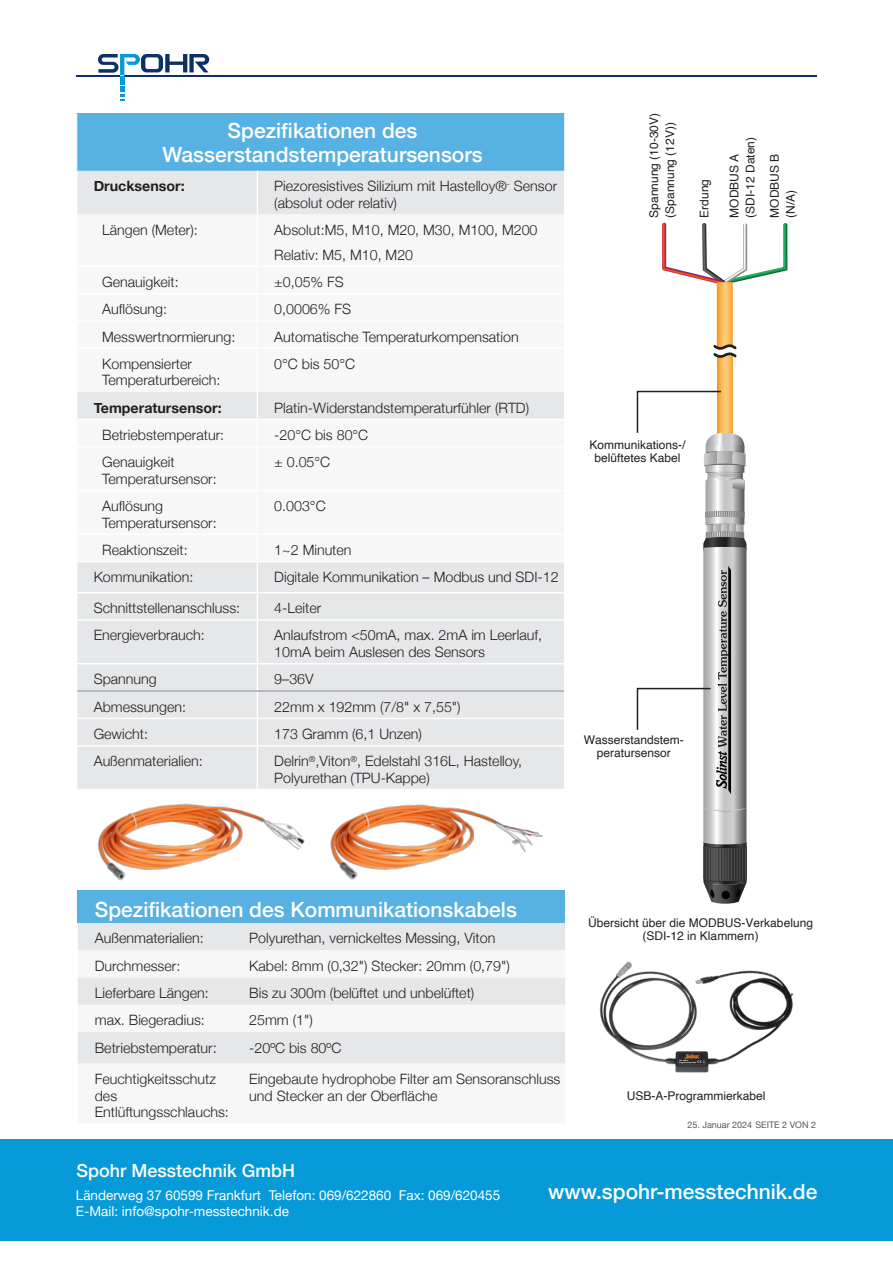
<style>
.page{position:relative;width:893px;height:1263px;background:#fff}
.page>*{position:absolute;margin:0;border:0;box-sizing:border-box;transform-origin:0 0}
.DS_Body_Subtitles{font:500 21px/24px "Helvetica Neue";color:#fff;text-align:center}
.t1{font:500 18px "Helvetica Neue";color:#fff}
.DS_Body_Text{font:300 14.25px/16.5px "Helvetica Neue";color:#231f20}
.DS_Body_Text-2{font:700 14.25px "Helvetica Neue";color:#231f20}
.t2{font:13.5px/16.2px "Helvetica Neue";color:#fff}
.Figure_Text_Justify_CENTRE{font:12px/12.8px "Helvetica";color:#231f20;text-align:center}
.t3{font:9px "Helvetica Neue";color:#57585a}
.s1{font-size:15px}
</style>
<div class="page">
<div style="left:0;top:1139px;width:893px;height:101px;background:#069ad9"></div>
<hr style="left:77px;top:75px;width:43px;height:1px;background:#0d3166">
<hr style="left:124px;top:75px;width:693px;height:1px;background:#0d3166">
<svg style="left:98px;top:54px;width:111px;height:46px"></svg>
<div style="left:77px;top:113px;width:488px;height:58px;background:#58b1e3"></div>
<div style="left:77px;top:171px;width:487px;height:618px;background:#e6e7e9"></div>
<svg style="left:77px;top:215px;width:487px;height:346px"></svg>
<hr style="left:564px;top:113px;width:1px;height:58px;background:#fff">
<hr style="left:76px;top:266px;width:181px;height:1px;background:#fff">
<hr style="left:258px;top:266px;width:306px;height:1px;background:#fff">
<hr style="left:76px;top:293px;width:181px;height:1px;background:#fff">
<hr style="left:258px;top:293px;width:306px;height:1px;background:#fff">
<hr style="left:76px;top:320px;width:181px;height:2px;background:#fff">
<hr style="left:258px;top:320px;width:306px;height:2px;background:#fff">
<hr style="left:76px;top:347px;width:181px;height:2px;background:#fff">
<hr style="left:258px;top:347px;width:306px;height:2px;background:#fff">
<hr style="left:76px;top:419px;width:181px;height:1px;background:#fff">
<hr style="left:257px;top:419px;width:309px;height:1px;background:#fff">
<hr style="left:76px;top:446px;width:181px;height:1px;background:#fff">
<hr style="left:258px;top:446px;width:306px;height:1px;background:#fff">
<hr style="left:76px;top:490px;width:181px;height:1px;background:#fff">
<hr style="left:258px;top:490px;width:306px;height:1px;background:#fff">
<hr style="left:76px;top:533px;width:181px;height:2px;background:#fff">
<hr style="left:258px;top:533px;width:306px;height:2px;background:#fff">
<hr style="left:76px;top:561px;width:181px;height:1px;background:#fff">
<hr style="left:257px;top:561px;width:309px;height:1px;background:#fff">
<hr style="left:76px;top:592px;width:181px;height:1px;background:#fff">
<hr style="left:257px;top:592px;width:307px;height:1px;background:#fff">
<hr style="left:76px;top:619px;width:181px;height:2px;background:#fff">
<hr style="left:257px;top:619px;width:307px;height:2px;background:#fff">
<hr style="left:76px;top:718px;width:181px;height:1px;background:#fff">
<hr style="left:257px;top:718px;width:307px;height:1px;background:#fff">
<hr style="left:76px;top:745px;width:181px;height:1px;background:#fff">
<hr style="left:257px;top:745px;width:307px;height:1px;background:#fff">
<hr style="left:257px;top:171px;width:1px;height:44px;background:#fff">
<hr style="left:257px;top:562px;width:1px;height:30px;background:#fff">
<svg style="left:257px;top:593px;width:1px;height:26px"></svg>
<hr style="left:257px;top:621px;width:1px;height:42px;background:#fff">
<svg style="left:257px;top:664px;width:1px;height:81px"></svg>
<hr style="left:257px;top:746px;width:1px;height:43px;background:#fff">
<hr style="left:257px;top:215px;width:1px;height:51px;background:#fff">
<svg style="left:257px;top:266px;width:1px;height:82px"></svg>
<hr style="left:257px;top:348px;width:1px;height:44px;background:#fff">
<svg style="left:257px;top:392px;width:1px;height:55px"></svg>
<hr style="left:257px;top:447px;width:1px;height:43px;background:#fff">
<hr style="left:257px;top:490px;width:1px;height:44px;background:#fff">
<svg style="left:257px;top:534px;width:1px;height:27px"></svg>
<hr style="left:77px;top:690px;width:180px;height:2px;background:#a8a9ad">
<hr style="left:257px;top:690px;width:307px;height:2px;background:#a8a9ad">
<hr style="left:76px;top:663px;width:181px;height:1px;background:#fff">
<hr style="left:257px;top:663px;width:307px;height:1px;background:#fff">
<div style="left:78px;top:890px;width:487px;height:33px;background:#58b1e3"></div>
<div style="left:78px;top:923px;width:487px;height:27px;background:#e6e7e9"></div>
<svg style="left:78px;top:977px;width:487px;height:87px;fill:#e6e7e9"></svg>
<img style="left:599px;top:961px;width:195px;height:112px">
<img style="left:330px;top:804px;width:213px;height:76px">
<svg style="left:636px;top:223px;width:151px;height:681px"></svg>
<img style="left:97px;top:803px;width:208px;height:78px">
<p class="DS_Body_Subtitles" style="left:162px;top:117px;width:322px">Spezifikationen des<br>Wasserstandstemperatursensors</p>
<p class="DS_Body_Text-2" style="left:94px;top:175px;width:93px">Drucksensor:</p>
<p class="DS_Body_Text" style="left:274px;top:177px;width:284px">Piezoresistives Silizium mit Hastelloy®<sup>-</sup> Sensor (absolut oder relativ)</p>
<p class="DS_Body_Text" style="left:102px;top:221px;width:97px">Längen (Meter):</p>
<p class="DS_Body_Text" style="left:274px;top:221px;width:265px">Absolut:M5, M10, M20, M30, M100, M200</p>
<p class="DS_Body_Text" style="left:274px;top:245px;width:140px">Relativ: M5, M10, M20</p>
<p class="DS_Body_Text" style="left:102px;top:273px;width:78px">Genauigkeit:</p>
<p class="DS_Body_Text" style="left:274px;top:273px;width:71px">±0,05% FS</p>
<p class="DS_Body_Text" style="left:102px;top:300px;width:66px">Auflösung:</p>
<p class="DS_Body_Text" style="left:274px;top:300px;width:78px">0,0006% FS</p>
<p class="DS_Body_Text" style="left:102px;top:327px;width:135px">Messwertnormierung:</p>
<p class="DS_Body_Text" style="left:274px;top:327px;width:246px">Automatische Temperaturkompensation</p>
<p class="DS_Body_Text" style="left:102px;top:354px;width:120px">Kompensierter<br>Temperaturbereich:</p>
<p class="DS_Body_Text" style="left:274px;top:354px;width:82px">0°C bis 50°C</p>
<p class="DS_Body_Text-2" style="left:94px;top:396px;width:129px">Temperatursensor:</p>
<p class="DS_Body_Text" style="left:274px;top:398px;width:256px">Platin-Widerstandstemperaturfühler (RTD)</p>
<p class="DS_Body_Text" style="left:102px;top:426px;width:123px">Betriebstemperatur:</p>
<p class="DS_Body_Text" style="left:274px;top:426px;width:96px">-20°C bis 80°C</p>
<p class="DS_Body_Text" style="left:102px;top:453px;width:116px">Genauigkeit<br>Temperatursensor:</p>
<p class="DS_Body_Text" style="left:274px;top:453px;width:57px">± 0.05°C</p>
<p class="DS_Body_Text" style="left:102px;top:497px;width:116px">Auflösung<br>Temperatursensor:</p>
<p class="DS_Body_Text" style="left:274px;top:497px;width:53px">0.003°C</p>
<p class="DS_Body_Text" style="left:102px;top:540px;width:87px">Reaktionszeit:</p>
<p class="DS_Body_Text" style="left:274px;top:540px;width:79px">1~2 Minuten</p>
<p class="DS_Body_Text" style="left:94px;top:568px;width:101px">Kommunikation:</p>
<p class="DS_Body_Text" style="left:274px;top:568px;width:286px">Digitale Kommunikation – Modbus und SDI-12</p>
<p class="DS_Body_Text" style="left:94px;top:599px;width:148px">Schnittstellenanschluss:</p>
<p class="DS_Body_Text" style="left:274px;top:599px;width:48px">4-Leiter</p>
<p class="DS_Body_Text" style="left:94px;top:626px;width:113px">Energieverbrauch:</p>
<p class="DS_Body_Text" style="left:274px;top:626px;width:269px">Anlaufstrom &lt;50mA, max. 2mA im Leerlauf,<br>10mA beim Auslesen des Sensors</p>
<p class="DS_Body_Text" style="left:94px;top:670px;width:65px">Spannung</p>
<p class="DS_Body_Text" style="left:274px;top:670px;width:41px">9–36V</p>
<p class="DS_Body_Text" style="left:94px;top:697px;width:94px">Abmessungen:</p>
<p class="DS_Body_Text" style="left:274px;top:697px;width:188px">22mm x 192mm (7/8" x 7,55")</p>
<p class="DS_Body_Text" style="left:94px;top:725px;width:56px">Gewicht:</p>
<p class="DS_Body_Text" style="left:274px;top:725px;width:149px">173 Gramm (6,1 Unzen)</p>
<p class="DS_Body_Text" style="left:94px;top:752px;width:111px">Außenmaterialien:</p>
<p class="DS_Body_Text" style="left:274px;top:752px;width:249px">Delrin<sup>®</sup>,Viton<sup>®</sup>, Edelstahl 316L, Hastelloy,<br>Polyurethan (TPU-Kappe)</p>
<p class="Figure_Text_Justify_CENTRE" style="left:648px;top:218px;width:106px;rotate:-90deg">Spannung (10-30V)</p>
<p class="Figure_Text_Justify_CENTRE" style="left:664px;top:218px;width:97px;rotate:-90deg">(Spannung (12V))</p>
<p class="Figure_Text_Justify_CENTRE" style="left:698px;top:218px;width:40px;rotate:-90deg">Erdung</p>
<p class="Figure_Text_Justify_CENTRE" style="left:744px;top:218px;width:82px;rotate:-90deg">(SDI-12 Daten)</p>
<p class="Figure_Text_Justify_CENTRE" style="left:728px;top:218px;width:66px;rotate:-90deg">MODBUS A</p>
<p class="Figure_Text_Justify_CENTRE" style="left:769px;top:218px;width:66px;rotate:-90deg">MODBUS B</p>
<p class="Figure_Text_Justify_CENTRE" style="left:784px;top:218px;width:29px;rotate:-90deg">(N/A)</p>
<p class="Figure_Text_Justify_CENTRE" style="left:589px;top:439px;width:98px">Kommunikations-/ belüftetes Kabel</p>
<p class="Figure_Text_Justify_CENTRE" style="left:584px;top:733px;width:102px">Wasserstandstem&shy;peratursensor</p>
<p class="DS_Body_Subtitles" style="left:95px;top:896px;width:424px">Spezifikationen des Kommunikationskabels</p>
<p class="DS_Body_Text" style="left:95px;top:929px;width:111px">Außenmaterialien:</p>
<p class="DS_Body_Text" style="left:249px;top:929px;width:248px">Polyurethan, vernickeltes Messing, Viton</p>
<p class="DS_Body_Text" style="left:95px;top:956px;width:87px">Durchmesser:</p>
<p class="DS_Body_Text" style="left:249px;top:956px;width:262px">Kabel: 8mm (0,32") Stecker: 20mm (0,79")</p>
<p class="DS_Body_Text" style="left:95px;top:984px;width:116px">Lieferbare Längen:</p>
<p class="DS_Body_Text" style="left:249px;top:984px;width:227px">Bis zu 300m (belüftet und unbelüftet)</p>
<p class="DS_Body_Text" style="left:95px;top:1011px;width:112px">max. Biegeradius:</p>
<p class="DS_Body_Text" style="left:249px;top:1011px;width:65px">25mm (1")</p>
<p class="DS_Body_Text" style="left:95px;top:1039px;width:124px">Betriebstemperatur<span class="s1">:</span></p>
<p class="DS_Body_Text" style="left:249px;top:1038px;width:94px">-20ºC bis 80ºC</p>
<p class="DS_Body_Text" style="left:95px;top:1070px;width:136px">Feuchtigkeitsschutz des<br>Entlüftungsschlauchs:</p>
<p class="DS_Body_Text" style="left:249px;top:1070px;width:313px">Eingebaute hydrophobe Filter am Sensoranschluss und Stecker an der Oberfläche</p>
<p class="t1" style="left:76px;top:1156px;width:220px">Spohr Messtechnik GmbH</p>
<p class="Figure_Text_Justify_CENTRE" style="left:588px;top:917px;width:226px">Übersicht über die MODBUS-Verkabelung (SDI-12 in Klammern)</p>
<p class="Figure_Text_Justify_CENTRE" style="left:627px;top:1089px;width:140px">USB-A-Programmierkabel</p>
<p class="t3" style="left:687px;top:1119px;width:130px">25. Januar 2024 SEITE 2 VON 2</p>
<p class="t2" style="left:76px;top:1187px;width:426px">Länderweg 37 60599 Frankfurt Telefon: 069/622860 Fax: 069/620455<br>E-Mail: info@spohr-messtechnik.de</p>
<h1 class="DS_Body_Subtitles" style="left:548px;top:1177px;width:271px">www.spohr-messtechnik.de</h1>
</div>
